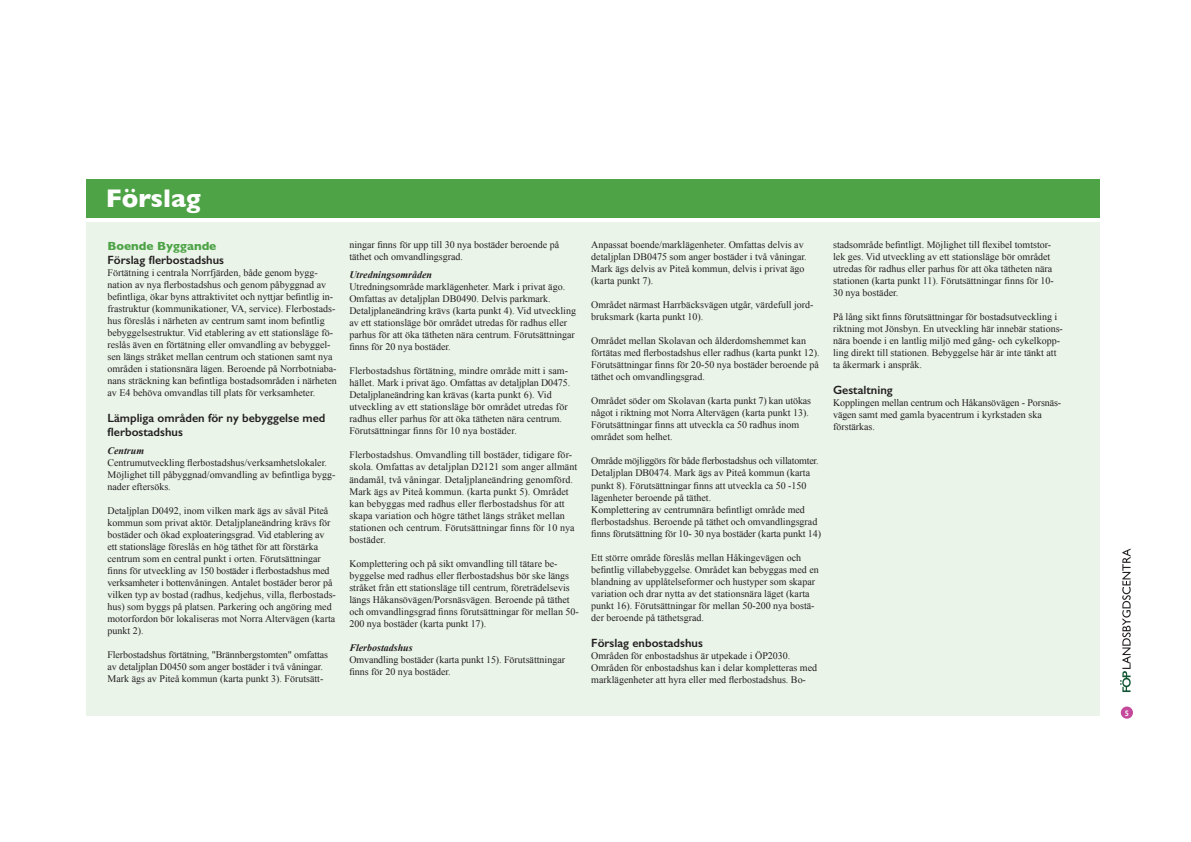
<style>
.page{position:relative;width:1191px;height:842px;background:#fff}
.page>*{position:absolute;margin:0;border:0;box-sizing:border-box;transform-origin:0 0}
.t1{font:700 26px "Gill Sans";color:#fff}
.t2{font:600 12px/14px "Gill Sans";color:#231f20}
.t3{font:10px/12px "Times New Roman";color:#231f20}
.t4{font:600 8px "Gill Sans";color:#fff}
.s1{font-weight:700;color:#4da346}
.s2{font-weight:700;font-style:italic}
</style>
<div class="page">
<div style="left:86px;top:222px;width:1013px;height:494px;background:#eaf4e9"></div>
<div style="left:86px;top:179px;width:1013px;height:39px;background:#4da346"></div>
<svg style="left:1120px;top:706px;width:13px;height:13px"></svg>
<svg style="left:1120px;top:549px;width:10px;height:143px"></svg>
<p class="t1" style="left:106px;top:178px;width:96px">Förslag</p>
<p class="t2" style="left:107px;top:239px;width:118px"><span class="s1">Boende Byggande<br></span>Förslag flerbostadshus</p>
<p class="t3" style="left:107px;top:266px;width:231px">Förtätning i centrala Norrfjärden, både genom bygg&shy;nation av nya flerbostadshus och genom påbyggnad av befintliga, ökar byns attraktivitet och nyttjar befintlig in&shy;frastruktur (kommunikationer, VA, service). Flerbostads&shy;hus föreslås i närheten av centrum samt inom befintlig bebyggelsestruktur. Vid etablering av ett stationsläge fö&shy;reslås även en förtätning eller omvandling av bebyggel&shy;sen längs stråket mellan centrum och stationen samt nya områden i stationsnära lägen. Beroende på Norrbotniaba&shy;nans sträckning kan befintliga bostadsområden i närheten av E4 behöva omvandlas till plats för verksamheter.</p>
<p class="t2" style="left:107px;top:411px;width:219px">Lämpliga områden för ny bebyggelse med flerbostadshus</p>
<p class="t3" style="left:107px;top:444px;width:230px"><span class="s2">Centrum<br></span>Centrumutveckling flerbostadshus/verksamhetslokaler.<br>Möjlighet till påbyggnad/omvandling av befintliga bygg&shy;nader eftersöks.</p>
<p class="t3" style="left:107px;top:504px;width:230px">Detaljplan D0492, inom vilken mark ägs av såväl Piteå kommun som privat aktör. Detaljplaneändring krävs för bostäder och ökad exploateringsgrad. Vid etablering av ett stationsläge föreslås en hög täthet för att förstärka centrum som en central punkt i orten. Förutsättningar finns för utveckling av 150 bostäder i flerbostadshus med verksamheter i bottenvåningen. Antalet bostäder beror på vilken typ av bostad (radhus, kedjehus, villa, flerbostads&shy;hus) som byggs på platsen. Parkering och angöring med motorfordon bör lokaliseras mot Norra Altervägen (karta punkt 2).</p>
<p class="t3" style="left:107px;top:648px;width:222px">Flerbostadshus förtätning, "Brännbergstomten" omfattas av detaljplan D0450 som anger bostäder i två våningar.<br>Mark ägs av Piteå kommun (karta punkt 3). Förutsätt-</p>
<p class="t3" style="left:349px;top:239px;width:211px">ningar finns för upp till 30 nya bostäder beroende på täthet och omvandlingsgrad.</p>
<p class="t3" style="left:349px;top:269px;width:228px"><span class="s2">Utredningsområden<br></span>Utredningsområde marklägenheter. Mark i privat ägo.<br>Omfattas av detaljplan DB0490. Delvis parkmark.<br>Detaljplaneändring krävs (karta punkt 4). Vid utveckling av ett stationsläge bör området utredas för radhus eller parhus för att öka tätheten nära centrum. Förutsättningar finns för 20 nya bostäder.</p>
<p class="t3" style="left:349px;top:365px;width:222px">Flerbostadshus förtätning, mindre område mitt i sam&shy;hället. Mark i privat ägo. Omfattas av detaljplan D0475.<br>Detaljplaneändring kan krävas (karta punkt 6). Vid utveckling av ett stationsläge bör området utredas för radhus eller parhus för att öka tätheten nära centrum.<br>Förutsättningar finns för 10 nya bostäder.</p>
<p class="t3" style="left:349px;top:449px;width:229px">Flerbostadshus. Omvandling till bostäder, tidigare för&shy;skola. Omfattas av detaljplan D2121 som anger allmänt ändamål, två våningar. Detaljplaneändring genomförd.<br>Mark ägs av Piteå kommun. (karta punkt 5). Området kan bebyggas med radhus eller flerbostadshus för att skapa variation och högre täthet längs stråket mellan stationen och centrum. Förutsättningar finns för 10 nya bostäder.</p>
<p class="t3" style="left:349px;top:557px;width:231px">Komplettering och på sikt omvandling till tätare be&shy;byggelse med radhus eller flerbostadshus bör ske längs stråket från ett stationsläge till centrum, företrädelsevis längs Håkansövägen/Porsnäsvägen. Beroende på täthet och omvandlingsgrad finns förutsättningar för mellan 50- 200 nya bostäder (karta punkt 17).</p>
<p class="t3" style="left:349px;top:641px;width:217px"><span class="s2">Flerbostadshus<br></span>Omvandling bostäder (karta punkt 15). Förutsättningar finns för 20 nya bostäder.</p>
<p class="t3" style="left:591px;top:239px;width:217px">Anpassat boende/marklägenheter. Omfattas delvis av detaljplan DB0475 som anger bostäder i två våningar.<br>Mark ägs delvis av Piteå kommun, delvis i privat ägo (karta punkt 7).</p>
<p class="t3" style="left:591px;top:299px;width:224px">Området närmast Harrbäcksvägen utgår, värdefull jord&shy;bruksmark (karta punkt 10).</p>
<p class="t3" style="left:591px;top:335px;width:230px">Området mellan Skolavan och ålderdomshemmet kan förtätas med flerbostadshus eller radhus (karta punkt 12).<br>Förutsättningar finns för 20-50 nya bostäder beroende på täthet och omvandlingsgrad.</p>
<p class="t3" style="left:591px;top:395px;width:221px">Området söder om Skolavan (karta punkt 7) kan utökas något i riktning mot Norra Altervägen (karta punkt 13).<br>Förutsättningar finns att utveckla ca 50 radhus inom området som helhet.</p>
<p class="t3" style="left:591px;top:455px;width:231px">Område möjliggörs för både flerbostadshus och villatomter.<br>Detaljplan DB0474. Mark ägs av Piteå kommun (karta punkt 8). Förutsättningar finns att utveckla ca 50 -150 lägenheter beroende på täthet.<br>Komplettering av centrumnära befintligt område med flerbostadshus. Beroende på täthet och omvandlingsgrad finns förutsättning för 10- 30 nya bostäder (karta punkt 14)</p>
<p class="t3" style="left:591px;top:551px;width:229px">Ett större område föreslås mellan Håkingevägen och befintlig villabebyggelse. Området kan bebyggas med en blandning av upplåtelseformer och hustyper som skapar variation och drar nytta av det stationsnära läget (karta punkt 16). Förutsättningar för mellan 50-200 nya bostä&shy;der beroende på täthetsgrad.</p>
<p class="t2" style="left:591px;top:635px;width:113px">Förslag enbostadshus</p>
<p class="t3" style="left:591px;top:649px;width:227px">Områden för enbostadshus är utpekade i ÖP2030.<br>Områden för enbostadshus kan i delar kompletteras med marklägenheter att hyra eller med flerbostadshus. Bo-</p>
<p class="t3" style="left:833px;top:239px;width:222px">stadsområde befintligt. Möjlighet till flexibel tomtstor&shy;lek ges. Vid utveckling av ett stationsläge bör området utredas för radhus eller parhus för att öka tätheten nära stationen (karta punkt 11). Förutsättningar finns för 10- 30 nya bostäder.</p>
<p class="t3" style="left:833px;top:311px;width:231px">På lång sikt finns förutsättningar för bostadsutveckling i riktning mot Jönsbyn. En utveckling här innebär stations&shy;nära boende i en lantlig miljö med gång- och cykelkopp&shy;ling direkt till stationen. Bebyggelse här är inte tänkt att ta åkermark i anspråk.</p>
<p class="t2" style="left:833px;top:383px;width:61px">Gestaltning</p>
<p class="t3" style="left:833px;top:397px;width:230px">Kopplingen mellan centrum och Håkansövägen - Porsnäs&shy;vägen samt med gamla byacentrum i kyrkstaden ska förstärkas.</p>
<p class="t4" style="left:1124px;top:708px;width:6px">5</p>
</div>
